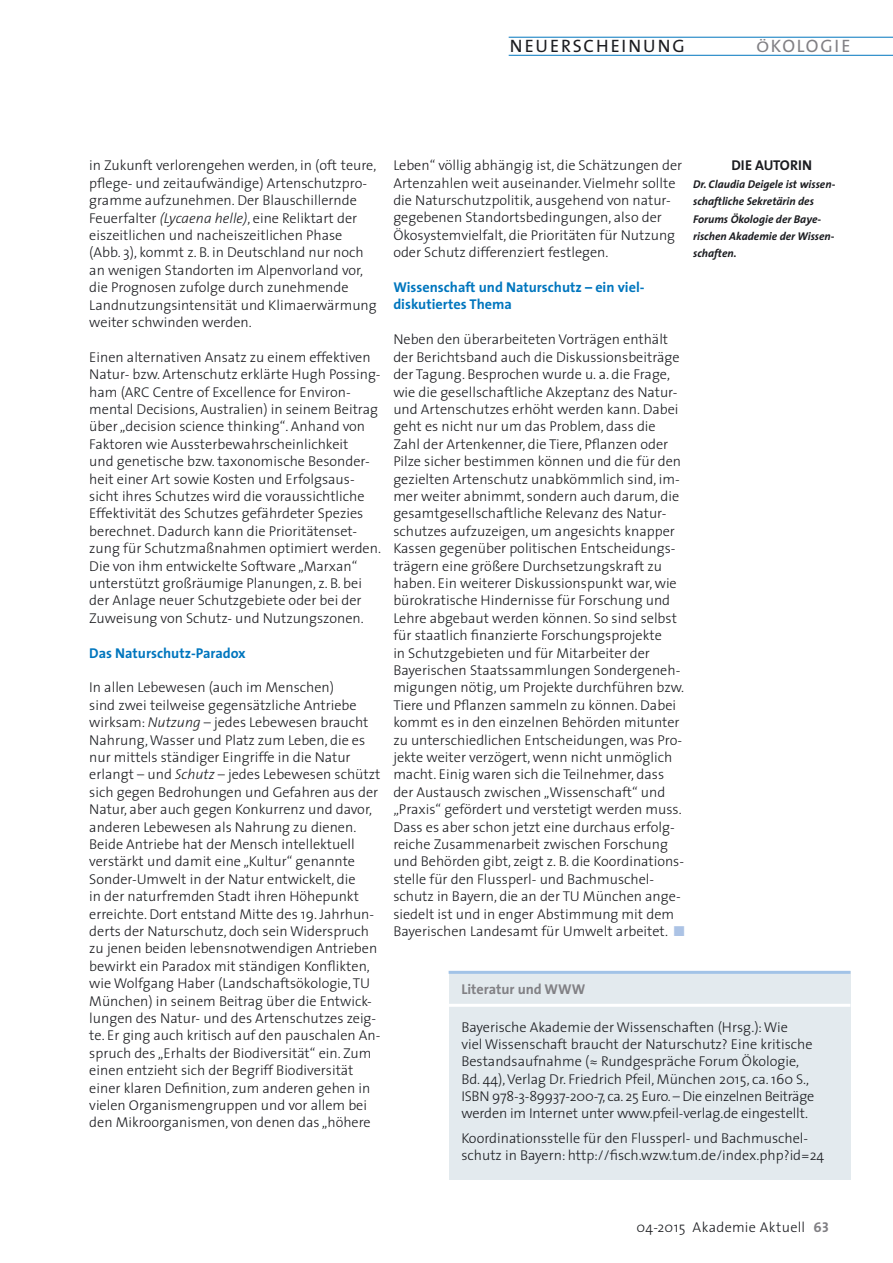
<style>
.page{position:relative;width:893px;height:1263px;background:#fff}
.page>*{position:absolute;margin:0;border:0;box-sizing:border-box;transform-origin:0 0}
.t1{font:18px "The Sans";letter-spacing:.11em;color:#1b1c20}
.t2{font:18px "The Sans";letter-spacing:.1em;color:#818084}
.t3{font:300 14.25px/17.4px "The Sans";color:#1b1c20}
.t4{font:700 14.25px/17.4px "The Sans";color:#0076be}
.t5{font:300 14.25px "The Sans";letter-spacing:.02em;color:#1b1c20}
.t6{font:700 14.25px "The Sans";color:#818084}
.t7{font:700 14.25px "The Sans";color:#1b1c20}
.t8{font:italic 700 11.25px/17.4px "The Sans";color:#1b1c20}
.s1{font-size:15.45px}
.s2{font-style:italic}
.s3{color:#acc3e5}
.s4{font-family:"The Sans Bold Caps";font-weight:400;color:#818084}
</style>
<div class="page">
<div style="left:449px;top:971px;width:401px;height:209px;background:#e3eaee"></div>
<hr style="left:449px;top:971px;width:401px;height:3px;background:#a2c3e7">
<hr style="left:449px;top:1004px;width:401px;height:3px;background:#fff">
<hr style="left:509px;top:55px;width:384px;height:1px;background:#0076be">
<hr style="left:509px;top:37px;width:384px;height:1px;background:#0076be">
<p class="t1" style="left:510px;top:31px;width:176px">NEUERSCHEINUNG</p>
<p class="t2" style="left:756px;top:31px;width:96px"><span class="s1">Ö</span>KOLOGIE</p>
<p class="t3" style="left:89px;top:156px;width:289px">in Zukunft verlorengehen werden, in (oft teure, pflege- und zeitaufwändige) Artenschutzpro&shy;gramme aufzunehmen. Der Blauschillernde Feuerfalter <span class="s2">(Lycaena helle)</span>, eine Reliktart der eiszeitlichen und nacheiszeitlichen Phase (Abb. 3), kommt z. B. in Deutschland nur noch an wenigen Standorten im Alpenvorland vor, die Prognosen zufolge durch zunehmende Landnutzungsintensität und Klimaerwärmung weiter schwinden werden.</p>
<p class="t3" style="left:89px;top:348px;width:293px">Einen alternativen Ansatz zu einem effektiven Natur- bzw. Artenschutz erklärte Hugh Possing&shy;ham (ARC Centre of Excellence for Environ&shy;mental Decisions, Australien) in seinem Beitrag über „decision science thinking“. Anhand von Faktoren wie Aussterbewahrscheinlichkeit<br>und genetische bzw. taxonomische Besonder&shy;heit einer Art sowie Kosten und Erfolgsaus&shy;sicht ihres Schutzes wird die voraussichtliche Effektivität des Schutzes gefährdeter Spezies berechnet. Dadurch kann die Prioritätenset&shy;zung für Schutzmaßnahmen optimiert werden.<br>Die von ihm entwickelte Software „Marxan“ unterstützt großräumige Planungen, z. B. bei der Anlage neuer Schutzgebiete oder bei der Zuweisung von Schutz- und Nutzungszonen.</p>
<p class="t4" style="left:89px;top:644px;width:158px">Das Naturschutz-Paradox</p>
<p class="t3" style="left:89px;top:678px;width:293px">In allen Lebewesen (auch im Menschen)<br>sind zwei teilweise gegensätzliche Antriebe wirksam: <span class="s2">Nutzung</span> – jedes Lebewesen braucht Nahrung, Wasser und Platz zum Leben, die es nur mittels ständiger Eingriffe in die Natur erlangt – und <span class="s2">Schutz</span> – jedes Lebewesen schützt sich gegen Bedrohungen und Gefahren aus der Natur, aber auch gegen Konkurrenz und davor, anderen Lebewesen als Nahrung zu dienen.<br>Beide Antriebe hat der Mensch intellektuell verstärkt und damit eine „Kultur“ genannte Sonder-Umwelt in der Natur entwickelt, die<br>in der naturfremden Stadt ihren Höhepunkt erreichte. Dort entstand Mitte des 19. Jahrhun&shy;derts der Naturschutz, doch sein Widerspruch zu jenen beiden lebensnotwendigen Antrieben bewirkt ein Paradox mit ständigen Konflikten, wie Wolfgang Haber (Landschaftsökologie, TU München) in seinem Beitrag über die Entwick&shy;lungen des Natur- und des Artenschutzes zeig&shy;te. Er ging auch kritisch auf den pauschalen An&shy;spruch des „Erhalts der Biodiversität“ ein. Zum einen entzieht sich der Begriff Biodiversität einer klaren Definition, zum anderen gehen in vielen Organismengruppen und vor allem bei den Mikroorganismen, von denen das „höhere</p>
<p class="t3" style="left:393px;top:156px;width:290px">Leben“ völlig abhängig ist, die Schätzungen der Artenzahlen weit auseinander. Vielmehr sollte die Naturschutzpolitik, ausgehend von natur&shy;gegebenen Standortsbedingungen, also der Ökosystemvielfalt, die Prioritäten für Nutzung oder Schutz differenziert festlegen.</p>
<p class="t4" style="left:393px;top:278px;width:253px">Wissenschaft und Naturschutz – ein viel&shy;diskutiertes Thema</p>
<p class="t3" style="left:393px;top:330px;width:293px">Neben den überarbeiteten Vorträgen enthält der Berichtsband auch die Diskussionsbeiträge der Tagung. Besprochen wurde u. a. die Frage, wie die gesellschaftliche Akzeptanz des Natur&shy;und Artenschutzes erhöht werden kann. Dabei geht es nicht nur um das Problem, dass die Zahl der Artenkenner, die Tiere, Pflanzen oder Pilze sicher bestimmen können und die für den gezielten Artenschutz unabkömmlich sind, im&shy;mer weiter abnimmt, sondern auch darum, die gesamtgesellschaftliche Relevanz des Natur&shy;schutzes aufzuzeigen, um angesichts knapper Kassen gegenüber politischen Entscheidungs&shy;trägern eine größere Durchsetzungskraft zu haben. Ein weiterer Diskussionspunkt war, wie bürokratische Hindernisse für Forschung und Lehre abgebaut werden können. So sind selbst für staatlich finanzierte Forschungsprojekte<br>in Schutzgebieten und für Mitarbeiter der Bayerischen Staatssammlungen Sondergeneh&shy;migungen nötig, um Projekte durchführen bzw.<br>Tiere und Pflanzen sammeln zu können. Dabei kommt es in den einzelnen Behörden mitunter zu unterschiedlichen Entscheidungen, was Pro&shy;jekte weiter verzögert, wenn nicht unmöglich macht. Einig waren sich die Teilnehmer, dass der Austausch zwischen „Wissenschaft“ und „Praxis“ gefördert und verstetigt werden muss.<br>Dass es aber schon jetzt eine durchaus erfolg&shy;reiche Zusammenarbeit zwischen Forschung und Behörden gibt, zeigt z. B. die Koordinations&shy;stelle für den Flussperl- und Bachmuschel&shy;schutz in Bayern, die an der TU München ange&shy;siedelt ist und in enger Abstimmung mit dem Bayerischen Landesamt für Umwelt arbeitet. <span class="s3">■</span></p>
<p class="t7" style="left:731px;top:154px;width:82px">DIE AUTORIN</p>
<p class="t8" style="left:693px;top:175px;width:144px">Dr. Claudia Deigele ist wissen&shy;schaftliche Sekretärin des<br>Forums Ökologie der Baye&shy;rischen Akademie der Wissen&shy;schaften.</p>
<p class="t6" style="left:461px;top:977px;width:125px">Literatur und WWW</p>
<p class="t3" style="left:461px;top:1018px;width:354px">Bayerische Akademie der Wissenschaften (Hrsg.): Wie<br>viel Wissenschaft braucht der Naturschutz? Eine kritische Bestandsaufnahme (≈ Rundgespräche Forum Ökologie, Bd. 44), Verlag Dr. Friedrich Pfeil, München 2015, ca. 160 S., ISBN 978-3-89937-200-7, ca. 25 Euro. – Die einzelnen Beiträge werden im Internet unter www.pfeil-verlag.de eingestellt.</p>
<p class="t3" style="left:461px;top:1129px;width:364px">Koordinationsstelle für den Flussperl- und Bachmuschel&shy;schutz in Bayern: http://fisch.wzw.tum.de/index.php?id=24</p>
<p class="t5" style="left:636px;top:1215px;width:194px">04-2015 Akademie Aktuell <span class="s4">63</span></p>
</div>
